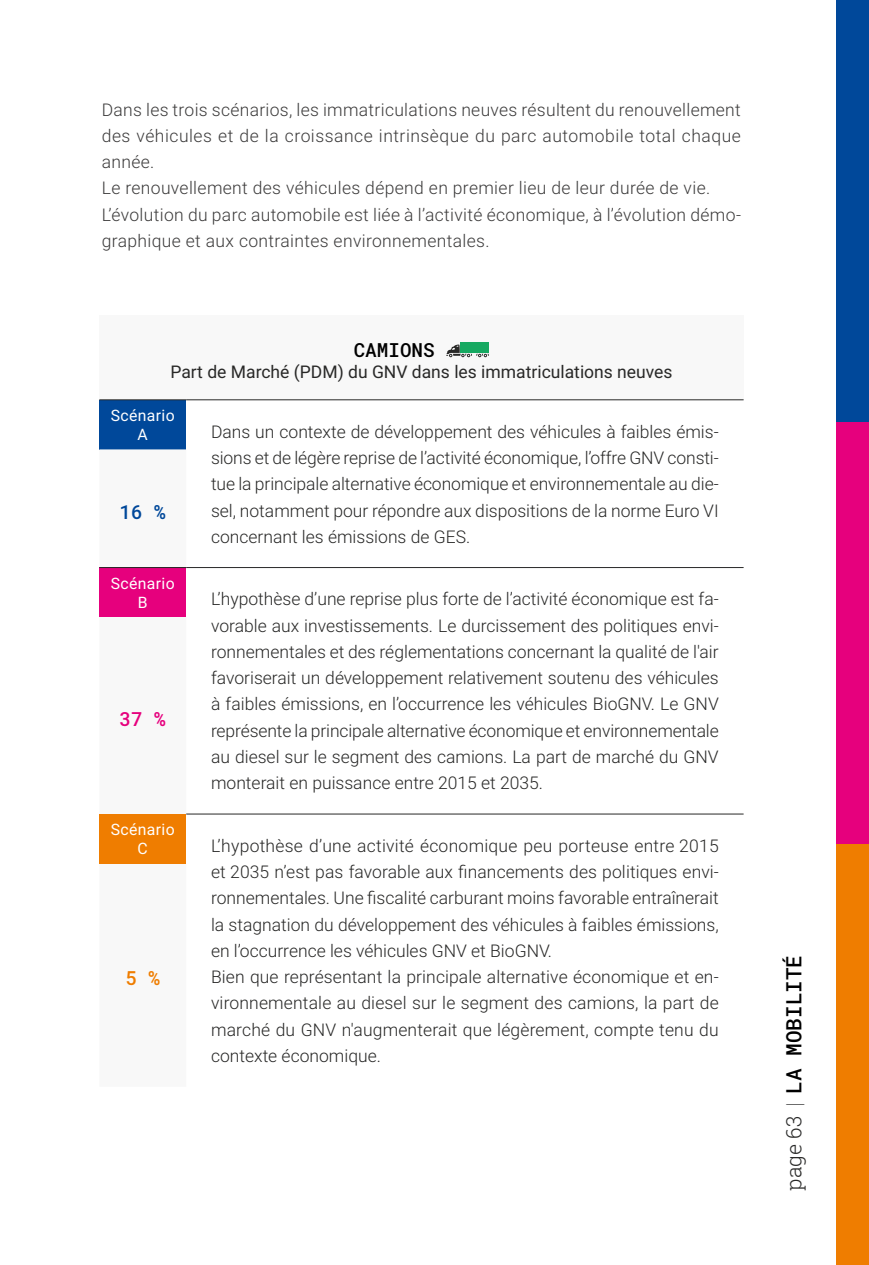
<style>
.page{position:relative;width:869px;height:1265px;background:#fff}
.page>*{position:absolute;margin:0;border:0;box-sizing:border-box;transform-origin:0 0}
.t1{font:500 21px "Roboto Mono";color:#000}
.t2{font:500 19.25px "Roboto Mono";color:#000}
.t3{font:500 19.25px "Roboto Mono";color:#00489a}
.t4{font:500 19.25px "Roboto Mono";color:#e6007d}
.t5{font:500 19.25px "Roboto Mono";color:#ef7d00}
.t6{font:300 17.5px/26.2px "Roboto";color:#282827;text-align:justify}
.t7{font:300 17.5px/26.2px "Roboto";letter-spacing:.02em;color:#3c3b3b}
.t8{font:17.5px "Roboto";color:#282827}
.t9{font:15.75px/19.2px "Roboto";letter-spacing:.025em;color:#fff;text-align:center}
.s1{font-family:"Roboto Slab";font-weight:300;color:#282827}
.s2{font-weight:100}
</style>
<div class="page">
<div style="left:836px;top:843px;width:32px;height:422px;background:#ef7d00"></div>
<div style="left:836px;top:422px;width:32px;height:421px;background:#e6007d"></div>
<div style="left:836px;top:0;width:32px;height:422px;background:#00489a"></div>
<div style="left:99px;top:315px;width:644px;height:85px;background:#f8f8f8"></div>
<div style="left:99px;top:400px;width:87px;height:49px;background:#00489a"></div>
<div style="left:99px;top:568px;width:87px;height:49px;background:#e6007d"></div>
<div style="left:99px;top:814px;width:87px;height:50px;background:#ef7d00"></div>
<hr style="left:186px;top:567px;width:557px;height:1px;background:#282827">
<hr style="left:186px;top:814px;width:557px;height:1px;background:#282827">
<hr style="left:99px;top:400px;width:87px;height:1px;background:#282827">
<hr style="left:186px;top:400px;width:557px;height:1px;background:#282827">
<hr style="left:99px;top:567px;width:87px;height:1px;background:#282827">
<svg style="left:446px;top:345px;width:42px;height:12px"></svg>
<div style="left:460px;top:342px;width:29px;height:11px;background:#16a961"></div>
<p class="t7" style="left:102px;top:96px;width:640px">Dans les trois scénarios, les immatriculations neuves résultent du renouvellement des véhicules et de la croissance intrinsèque du parc automobile total chaque année.<br>Le renouvellement des véhicules dépend en premier lieu de leur durée de vie.<br>L’évolution du parc automobile est liée à l’activité économique, à l’évolution démo&shy;graphique et aux contraintes environnementales.</p>
<p class="t2" style="left:353px;top:337px;width:82px">CAMIONS</p>
<p class="t8" style="left:170px;top:360px;width:503px">Part de Marché (PDM) du GNV dans les immatriculations neuves</p>
<p class="t9" style="left:111px;top:405px;width:66px">Scénario<br>A</p>
<p class="t6" style="left:211px;top:418px;width:509px">Dans un contexte de développement des véhicules à faibles émis&shy;sions et de légère reprise de l’activité économique, l’offre GNV consti&shy;tue la principale alternative économique et environnementale au die&shy;sel, notamment pour répondre aux dispositions de la norme Euro VI concernant les émissions de GES.</p>
<p class="t3" style="left:120px;top:498px;width:48px">16 %</p>
<p class="t9" style="left:111px;top:573px;width:66px">Scénario<br>B</p>
<p class="t4" style="left:120px;top:705px;width:48px">37 %</p>
<p class="t9" style="left:111px;top:819px;width:66px">Scénario<br>C</p>
<p class="t5" style="left:125px;top:965px;width:36px">5 %</p>
<p class="t6" style="left:211px;top:585px;width:509px">L’hypothèse d’une reprise plus forte de l’activité économique est fa&shy;vorable aux investissements. Le durcissement des politiques envi&shy;ronnementales et des réglementations concernant la qualité de l'air favoriserait un développement relativement soutenu des véhicules à faibles émissions, en l’occurrence les véhicules BioGNV. Le GNV représente la principale alternative économique et environnementale au diesel sur le segment des camions. La part de marché du GNV monterait en puissance entre 2015 et 2035.</p>
<p class="t6" style="left:211px;top:832px;width:509px;text-align:left">L’hypothèse d’une activité économique peu porteuse entre 2015 et 2035 n’est pas favorable aux financements des politiques envi&shy;ronnementales. Une fiscalité carburant moins favorable entraînerait la stagnation du développement des véhicules à faibles émissions, en l’occurrence les véhicules GNV et BioGNV.<br>Bien que représentant la principale alternative économique et en&shy;vironnementale au diesel sur le segment des camions, la part de marché du GNV n'augmenterait que légèrement, compte tenu du contexte économique.</p>
<p class="t1" style="left:779px;top:1191px;width:237px;rotate:-90deg"><span class="s1">page 63</span> <span class="s2">|</span> LA MOBILITÉ</p>
</div>
